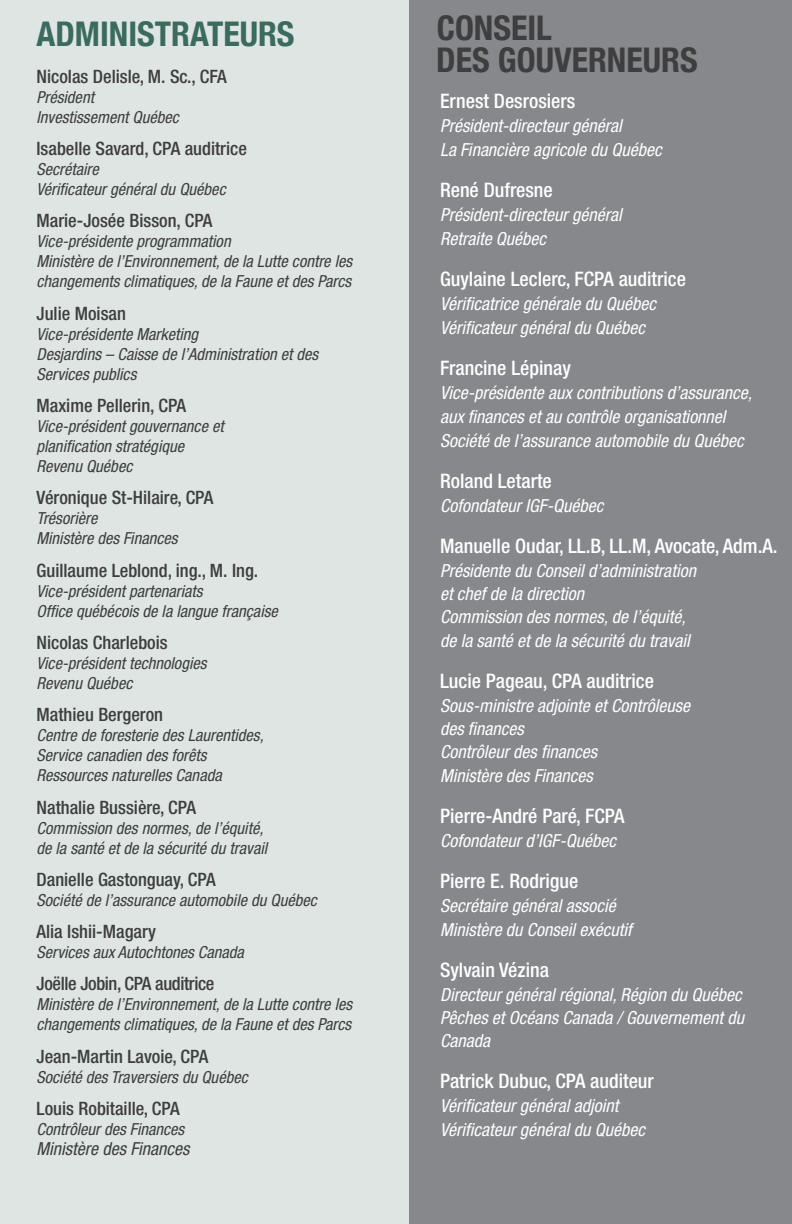
<style>
.page{position:relative;width:792px;height:1224px;background:#fff}
.page>*{position:absolute;margin:0;border:0;box-sizing:border-box;transform-origin:0 0}
.TITRE{font:700 condensed 34px/32px "Helvetica Neue";color:#3e3e3f}
.TITRE-2{font:700 condensed 34px "Helvetica Neue";color:#3b6a5e}
.courant_light_obliqu{font:500 condensed 20px "Helvetica Neue LT Pro";color:#fff}
.courant_light_obliqu-2{font:500 condensed 18.4px "Helvetica Neue LT Pro";color:#3e3e3f}
.courant_light_obliqu-3{font:500 condensed 18.4px "Helvetica Neue LT Pro";letter-spacing:-.02em;color:#3e3e3f}
.courant_light_obliqu-4{font:italic condensed 18px/24px "Helvetica Neue LT Pro";color:#fff}
.courant_light_obliqu-5{font:italic condensed 18px "Helvetica Neue LT Pro";color:#3e3e3f}
.courant_light_obliqu-6{font:italic condensed 16.6px/20px "Helvetica Neue LT Pro";color:#3e3e3f}
</style>
<div class="page">
<div style="left:0;top:0;width:419px;height:1224px;background:#dfe5e3"></div>
<div style="left:409px;top:0;width:383px;height:1224px;background:#86888b"></div>
<p class="TITRE-2" style="left:37px;top:6px;width:260px">ADMINISTRATEURS</p>
<p class="courant_light_obliqu-2" style="left:37px;top:65px;width:192px">Nicolas Delisle, M. Sc., CFA</p>
<p class="courant_light_obliqu-6" style="left:37px;top:87px;width:144px">Président<br>Investissement Québec</p>
<p class="courant_light_obliqu-2" style="left:37px;top:138px;width:212px">Isabelle Savard, CPA auditrice</p>
<p class="courant_light_obliqu-6" style="left:37px;top:160px;width:191px">Secrétaire<br>Vérificateur général du Québec</p>
<p class="courant_light_obliqu-2" style="left:37px;top:210px;width:177px">Marie-Josée Bisson, CPA</p>
<p class="courant_light_obliqu-6" style="left:37px;top:232px;width:317px">Vice-présidente programmation<br>Ministère de l’Environnement, de la Lutte contre les changements climatiques, de la Faune et des Parcs</p>
<p class="courant_light_obliqu-2" style="left:37px;top:302px;width:91px">Julie Moisan</p>
<p class="courant_light_obliqu-6" style="left:37px;top:324px;width:283px">Vice-présidente Marketing<br>Desjardins – Caisse de l’Administration et des<br>Services publics</p>
<p class="courant_light_obliqu-2" style="left:37px;top:395px;width:151px">Maxime Pellerin, CPA</p>
<p class="courant_light_obliqu-6" style="left:37px;top:417px;width:189px">Vice-président gouvernance et planification stratégique<br>Revenu Québec</p>
<p class="courant_light_obliqu-2" style="left:37px;top:487px;width:178px">Véronique St-Hilaire, CPA</p>
<p class="courant_light_obliqu-6" style="left:37px;top:509px;width:143px">Trésorière<br>Ministère des Finances</p>
<p class="courant_light_obliqu-2" style="left:37px;top:559px;width:223px">Guillaume Leblond, ing., M. Ing.</p>
<p class="courant_light_obliqu-6" style="left:37px;top:581px;width:243px">Vice-président partenariats<br>Office québécois de la langue française</p>
<p class="courant_light_obliqu-2" style="left:37px;top:631px;width:133px">Nicolas Charlebois</p>
<p class="courant_light_obliqu-6" style="left:37px;top:653px;width:172px">Vice-président technologies<br>Revenu Québec</p>
<p class="courant_light_obliqu-2" style="left:37px;top:704px;width:128px">Mathieu Bergeron</p>
<p class="courant_light_obliqu-6" style="left:37px;top:726px;width:229px">Centre de foresterie des Laurentides,<br>Service canadien des forêts<br>Ressources naturelles Canada</p>
<p class="courant_light_obliqu-2" style="left:37px;top:796px;width:161px">Nathalie Bussière, CPA</p>
<p class="courant_light_obliqu-6" style="left:37px;top:818px;width:232px">Commission des normes, de l’équité, de la santé et de la sécurité du travail</p>
<p class="courant_light_obliqu-2" style="left:37px;top:868px;width:181px">Danielle Gastonguay, CPA</p>
<p class="courant_light_obliqu-6" style="left:37px;top:890px;width:282px">Société de l’assurance automobile du Québec</p>
<p class="courant_light_obliqu-2" style="left:37px;top:921px;width:121px">Alia Ishii-Magary</p>
<p class="courant_light_obliqu-6" style="left:37px;top:943px;width:209px">Services aux Autochtones Canada</p>
<p class="courant_light_obliqu-3" style="left:37px;top:973px;width:179px">Joëlle Jobin, CPA auditrice</p>
<p class="courant_light_obliqu-6" style="left:37px;top:995px;width:317px">Ministère de l’Environnement, de la Lutte contre les changements climatiques, de la Faune et des Parcs</p>
<p class="courant_light_obliqu-2" style="left:37px;top:1045px;width:173px">Jean-Martin Lavoie, CPA</p>
<p class="courant_light_obliqu-6" style="left:37px;top:1067px;width:213px">Société des Traversiers du Québec</p>
<p class="courant_light_obliqu-2" style="left:37px;top:1097px;width:145px">Louis Robitaille, CPA</p>
<p class="courant_light_obliqu-6" style="left:37px;top:1119px;width:149px">Contrôleur des Finances</p>
<p class="courant_light_obliqu-5" style="left:37px;top:1138px;width:154px">Ministère des Finances</p>
<p class="TITRE" style="left:436px;top:10px;width:263px">CONSEIL<br>DES GOUVERNEURS</p>
<p class="courant_light_obliqu" style="left:440px;top:89px;width:137px">Ernest Desrosiers</p>
<p class="courant_light_obliqu-4" style="left:440px;top:114px;width:223px">Président-directeur général<br>La Financière agricole du Québec</p>
<p class="courant_light_obliqu" style="left:440px;top:178px;width:114px">René Dufresne</p>
<p class="courant_light_obliqu-4" style="left:440px;top:203px;width:183px">Président-directeur général<br>Retraite Québec</p>
<p class="courant_light_obliqu" style="left:440px;top:267px;width:248px">Guylaine Leclerc, FCPA auditrice</p>
<p class="courant_light_obliqu-4" style="left:440px;top:292px;width:218px">Vérificatrice générale du Québec<br>Vérificateur général du Québec</p>
<p class="courant_light_obliqu" style="left:440px;top:356px;width:132px">Francine Lépinay</p>
<p class="courant_light_obliqu-4" style="left:440px;top:381px;width:314px">Vice-présidente aux contributions d’assurance, aux finances et au contrôle organisationnel<br>Société de l’assurance automobile du Québec</p>
<p class="courant_light_obliqu" style="left:440px;top:469px;width:113px">Roland Letarte</p>
<p class="courant_light_obliqu-4" style="left:440px;top:494px;width:165px">Cofondateur IGF-Québec</p>
<p class="courant_light_obliqu" style="left:440px;top:534px;width:339px">Manuelle Oudar, LL.B, LL.M, Avocate, Adm.A.</p>
<p class="courant_light_obliqu-4" style="left:440px;top:559px;width:258px;line-height:23.4px">Présidente du Conseil d’administration et chef de la direction<br>Commission des normes, de l’équité, de la santé et de la sécurité du travail</p>
<p class="courant_light_obliqu" style="left:440px;top:669px;width:215px">Lucie Pageau, CPA auditrice</p>
<p class="courant_light_obliqu-4" style="left:440px;top:694px;width:252px;line-height:23.4px">Sous-ministre adjointe et Contrôleuse des finances<br>Contrôleur des finances<br>Ministère des Finances</p>
<p class="courant_light_obliqu" style="left:440px;top:804px;width:186px">Pierre-André Paré, FCPA</p>
<p class="courant_light_obliqu-4" style="left:440px;top:829px;width:178px">Cofondateur d’IGF-Québec</p>
<p class="courant_light_obliqu" style="left:440px;top:869px;width:140px">Pierre E. Rodrigue</p>
<p class="courant_light_obliqu-4" style="left:440px;top:894px;width:193px">Secrétaire général associé<br>Ministère du Conseil exécutif</p>
<p class="courant_light_obliqu" style="left:440px;top:958px;width:110px">Sylvain Vézina</p>
<p class="courant_light_obliqu-4" style="left:440px;top:984px;width:306px;line-height:23px">Directeur général régional, Région du Québec<br>Pêches et Océans Canada / Gouvernement du<br>Canada</p>
<p class="courant_light_obliqu" style="left:440px;top:1069px;width:215px">Patrick Dubuc, CPA auditeur</p>
<p class="courant_light_obliqu-4" style="left:440px;top:1094px;width:207px">Vérificateur général adjoint<br>Vérificateur général du Québec</p>
</div>
